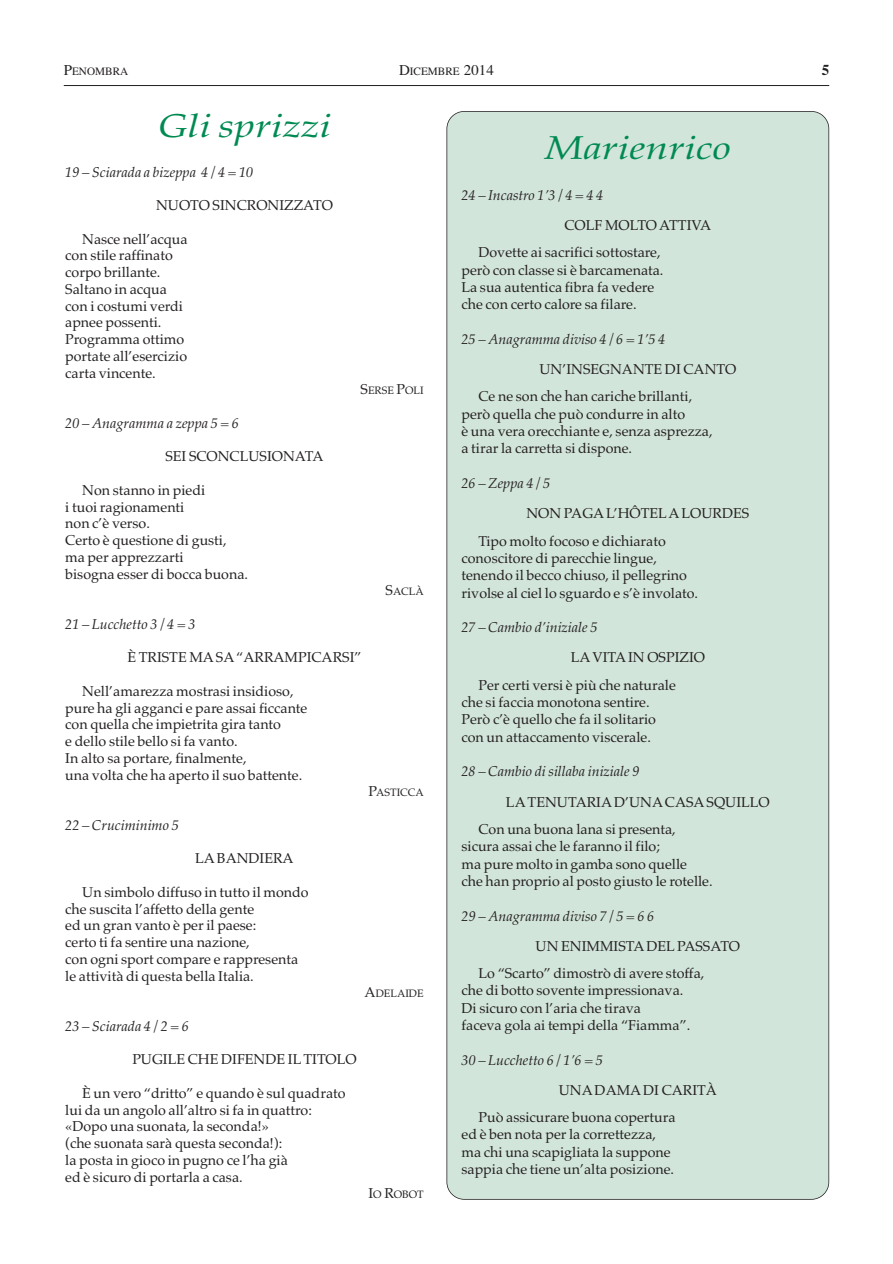
<style>
.page{position:relative;width:893px;height:1264px;background:#fff}
.page>*{position:absolute;margin:0;border:0;box-sizing:border-box;transform-origin:0 0}
.t1{font:italic 33px "Palatino";color:#008a52;scale:1.25 1}
.t2{font:700 15px "Times";color:#231f20}
.t3{font:14.25px/16.8px "Palatino";color:#231f20}
.t4{font:italic 14.25px "Palatino";color:#231f20}
.t5{font:11.25px "Times";color:#231f20}
.t6{font:10.65px "Palatino";color:#231f20}
.s1{font-size:15px}
.s2{font-size:14.25px}
</style>
<div class="page">
<hr style="left:64px;top:85px;width:765px;height:1px;background:#231f20">
<div style="left:446px;top:111px;width:383px;height:1089px;background:#d2e5da"></div>
<p class="t5" style="left:64px;top:67px;width:66px"><span class="s1">P</span>ENOMBRA</p>
<p class="t5" style="left:399px;top:67px;width:96px"><span class="s1">D</span>ICEMBRE <span class="s1">2014</span></p>
<p class="t2" style="left:822px;top:64px;width:9px">5</p>
<h1 class="t1" style="left:158px;top:113px;width:140px">Gli sprizzi</h1>
<p class="t4" style="left:65px;top:166px;width:190px">19 – Sciarada a bizeppa 4 / 4 = 10</p>
<p class="t3" style="left:156px;top:198px;width:178px">NUOTO SINCRONIZZATO</p>
<p class="t3" style="left:65px;top:232px;width:124px;text-indent:17px">Nasce nell’acqua con stile raffinato corpo brillante.<br>Saltano in acqua con i costumi verdi apnee possenti.<br>Programma ottimo portate all’esercizio carta vincente.</p>
<p class="t6" style="left:361px;top:387px;width:65px"><span class="s2">S</span>ERSE <span class="s2">P</span>OLI</p>
<p class="t4" style="left:65px;top:417px;width:175px">20 – Anagramma a zeppa 5 = 6</p>
<p class="t3" style="left:165px;top:450px;width:160px">SEI SCONCLUSIONATA</p>
<p class="t3" style="left:65px;top:483px;width:184px;text-indent:17px">Non stanno in piedi<br>i tuoi ragionamenti<br>non c’è verso.<br>Certo è questione di gusti, ma per apprezzarti<br>bisogna esser di bocca buona.</p>
<p class="t6" style="left:385px;top:588px;width:40px"><span class="s2">S</span>ACLÀ</p>
<p class="t4" style="left:65px;top:618px;width:132px">21 – Lucchetto 3 / 4 = 3</p>
<p class="t3" style="left:127px;top:651px;width:236px">È TRISTE MA SA “ARRAMPICARSI”</p>
<p class="t3" style="left:65px;top:684px;width:244px;text-indent:17px">Nell’amarezza mostrasi insidioso, pure ha gli agganci e pare assai ficcante con quella che impietrita gira tanto<br>e dello stile bello si fa vanto.<br>In alto sa portare, finalmente,<br>una volta che ha aperto il suo battente.</p>
<p class="t6" style="left:369px;top:788px;width:57px"><span class="s2">P</span>ASTICCA</p>
<p class="t4" style="left:65px;top:819px;width:115px">22 – Cruciminimo 5</p>
<p class="t3" style="left:195px;top:852px;width:100px">LA BANDIERA</p>
<p class="t3" style="left:65px;top:885px;width:245px;text-indent:17px">Un simbolo diffuso in tutto il mondo che suscita l’affetto della gente<br>ed un gran vanto è per il paese:<br>certo ti fa sentire una nazione,<br>con ogni sport compare e rappresenta le attività di questa bella Italia.</p>
<p class="t6" style="left:365px;top:989px;width:61px"><span class="s2">A</span>DELAIDE</p>
<p class="t4" style="left:65px;top:1020px;width:125px">23 – Sciarada 4 / 2 = 6</p>
<p class="t3" style="left:132px;top:1053px;width:226px">PUGILE CHE DIFENDE IL TITOLO</p>
<p class="t3" style="left:65px;top:1086px;width:282px;text-indent:17px">È un vero “dritto” e quando è sul quadrato lui da un angolo all’altro si fa in quattro: «Dopo una suonata, la seconda!»<br>(che suonata sarà questa seconda!):<br>la posta in gioco in pugno ce l’ha già<br>ed è sicuro di portarla a casa.</p>
<p class="t6" style="left:368px;top:1190px;width:57px"><span class="s2">I</span>O <span class="s2">R</span>OBOT</p>
<h1 class="t1" style="left:545px;top:135px;width:151px">Marienrico</h1>
<p class="t4" style="left:461px;top:189px;width:143px">24 – Incastro 1’3 / 4 = 4 4</p>
<p class="t3" style="left:478px;top:213px;width:234px;line-height:27.2px;text-indent:86px">COLF MOLTO ATTIVA<br>Dovette ai sacrifici sottostare,</p>
<p class="t3" style="left:461px;top:263px;width:204px;line-height:17.4px">però con classe si è barcamenata.<br>La sua autentica fibra fa vedere che con certo calore sa filare.</p>
<p class="t4" style="left:461px;top:333px;width:205px">25 – Anagramma diviso 4 / 6 = 1’5 4</p>
<p class="t3" style="left:478px;top:357px;width:259px;line-height:27.2px;text-indent:61px">UN’INSEGNANTE DI CANTO<br>Ce ne son che han cariche brillanti,</p>
<p class="t3" style="left:461px;top:407px;width:253px;line-height:17.4px">però quella che può condurre in alto<br>è una vera orecchiante e, senza asprezza, a tirar la carretta si dispone.</p>
<p class="t4" style="left:461px;top:478px;width:90px">26 – Zeppa 4 / 5</p>
<p class="t3" style="left:478px;top:501px;width:272px;line-height:27.2px;text-indent:48px">NON PAGA L’HÔTEL A LOURDES<br>Tipo molto focoso e dichiarato</p>
<p class="t3" style="left:461px;top:551px;width:238px;line-height:17.4px">conoscitore di parecchie lingue, tenendo il becco chiuso, il pellegrino rivolse al ciel lo sguardo e s’è involato.</p>
<p class="t4" style="left:461px;top:622px;width:138px">27 – Cambio d’iniziale 5</p>
<p class="t3" style="left:478px;top:646px;width:228px;line-height:27.2px;text-indent:92px">LA VITA IN OSPIZIO<br>Per certi versi è più che naturale</p>
<p class="t3" style="left:461px;top:695px;width:196px;line-height:17.4px">che si faccia monotona sentire.<br>Però c’è quello che fa il solitario con un attaccamento viscerale.</p>
<p class="t4" style="left:461px;top:766px;width:180px">28 – Cambio di sillaba iniziale 9</p>
<p class="t3" style="left:478px;top:790px;width:293px;line-height:27.2px;text-indent:27px">LA TENUTARIA D’UNA CASA SQUILLO<br>Con una buona lana si presenta,</p>
<p class="t3" style="left:461px;top:839px;width:253px;line-height:17.4px">sicura assai che le faranno il filo;<br>ma pure molto in gamba sono quelle<br>che han proprio al posto giusto le rotelle.</p>
<p class="t4" style="left:461px;top:910px;width:194px">29 – Anagramma diviso 7 / 5 = 6 6</p>
<p class="t3" style="left:479px;top:934px;width:263px;line-height:27.2px;text-indent:57px">UN ENIMMISTA DEL PASSATO<br>Lo “Scarto” dimostrò di avere stoffa,</p>
<p class="t3" style="left:462px;top:983px;width:230px;line-height:17.4px">che di botto sovente impressionava.<br>Di sicuro con l’aria che tirava<br>faceva gola ai tempi della “Fiamma”.</p>
<p class="t4" style="left:462px;top:1054px;width:143px">30 – Lucchetto 6 / 1’6 = 5</p>
<p class="t3" style="left:479px;top:1078px;width:240px;line-height:27.2px;text-indent:80px">UNA DAMA DI CARITÀ<br>Può assicurare buona copertura</p>
<p class="t3" style="left:462px;top:1127px;width:214px;line-height:17.4px">ed è ben nota per la correttezza, ma chi una scapigliata la suppone sappia che tiene un’alta posizione.</p>
</div>
